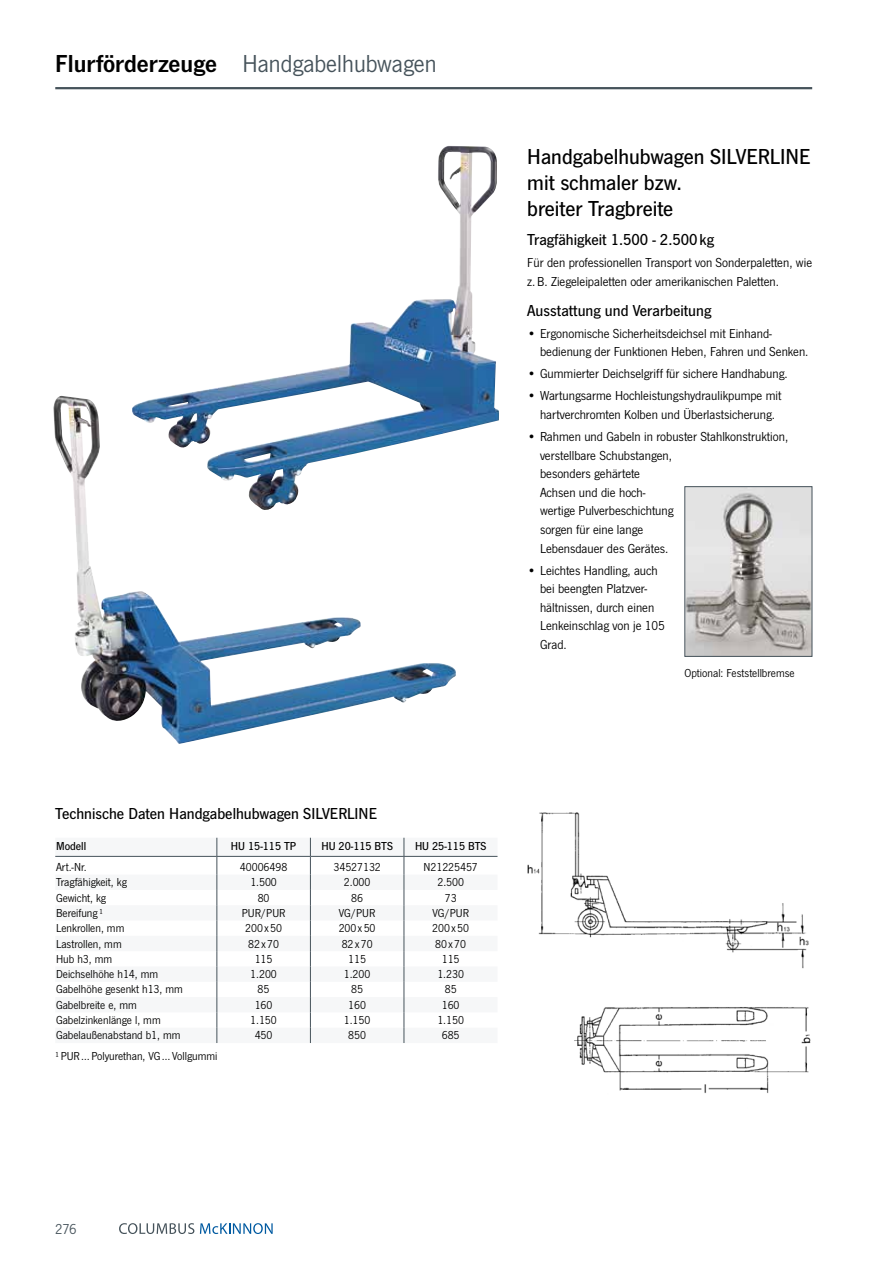
<style>
.page{position:relative;width:893px;height:1263px;background:#fff}
.page>*{position:absolute;margin:0;border:0;box-sizing:border-box;transform-origin:0 0}
.t1{font:25.5px "News Got";color:#46535b}
.t2{font:500 22.5px/26.1px "News Got";color:#000}
.t3{font:500 16.5px "News Got";color:#000}
.t4{font:15px "News Got";color:#46535b}
.t5{font:13.5px/18.6px "News Got";color:#000}
.t6{font:12px "News Got";color:#000}
.t7{font:500 12px "News Got";color:#000}
.s1{font-family:"News Got Dem";color:#000}
</style>
<div class="page">
<img style="left:53px;top:396px;width:403px;height:348px">
<img style="left:132px;top:146px;width:367px;height:366px">
<svg style="left:684px;top:486px;width:128px;height:171px;background:#c1bfbe"></svg>
<hr style="left:55px;top:87px;width:757px;height:2px;background:#46535b">
<svg style="left:119px;top:1223px;width:75px;height:11px"></svg>
<svg style="left:200px;top:1223px;width:73px;height:11px"></svg>
<svg style="left:55px;top:838px;width:442px;height:205px"></svg>
<img style="left:527px;top:812px;width:284px;height:281px">
<h1 class="t1" style="left:55px;top:50px;width:383px"><span class="s1">Flurförderzeuge</span> Handgabelhubwagen</h1>
<h2 class="t2" style="left:527px;top:144px;width:285px">Handgabelhubwagen SILVERLINE mit schmaler bzw.<br>breiter Tragbreite</h2>
<p class="t3" style="left:527px;top:231px;width:188px">Tragfähigkeit 1.500 - 2.500kg</p>
<p class="t5" style="left:527px;top:254px;width:286px">Für den professionellen Transport von Sonderpaletten, wie z.B. Ziegeleipaletten oder amerikanischen Paletten.</p>
<p class="t3" style="left:527px;top:301px;width:186px">Ausstattung und Verarbeitung</p>
<p class="t5" style="left:540px;top:324px;width:270px;text-indent:-13px">• Ergonomische Sicherheitsdeichsel mit Einhand&shy;bedienung der Funktionen Heben, Fahren und Senken.</p>
<p class="t5" style="left:527px;top:365px;width:262px">• Gummierter Deichselgriff für sichere Handhabung.</p>
<p class="t5" style="left:527px;top:387px;width:256px;text-align:center">• Wartungsarme Hochleistungshydraulikpumpe mit hartverchromten Kolben und Überlastsicherung.</p>
<p class="t5" style="left:540px;top:427px;width:250px;text-indent:-13px">• Rahmen und Gabeln in robuster Stahlkonstruktion, verstellbare Schubstangen,<br>besonders gehärtete<br>Achsen und die hoch-<br>wertige Pulverbeschichtung<br>sorgen für eine lange<br>Lebensdauer des Gerätes.</p>
<p class="t5" style="left:540px;top:561px;width:126px;text-indent:-13px">• Leichtes Handling, auch bei beengten Platzver&shy;hältnissen, durch einen<br>Lenkeinschlag von je 105<br>Grad.</p>
<p class="t6" style="left:685px;top:667px;width:112px">Optional: Feststellbremse</p>
<p class="t3" style="left:55px;top:804px;width:323px">Technische Daten Handgabelhubwagen SILVERLINE</p>
<p class="t7" style="left:56px;top:839px;width:32px">Modell</p>
<p class="t7" style="left:231px;top:839px;width:67px">HU 15-115 TP</p>
<p class="t7" style="left:321px;top:839px;width:73px">HU 20-115 BTS</p>
<p class="t7" style="left:415px;top:839px;width:73px">HU 25-115 BTS</p>
<p class="t6" style="left:56px;top:860px;width:32px">Art.-Nr.</p>
<p class="t6" style="left:240px;top:860px;width:49px">40006498</p>
<p class="t6" style="left:333px;top:860px;width:49px">34527132</p>
<p class="t6" style="left:424px;top:860px;width:56px">N21225457</p>
<p class="t6" style="left:56px;top:876px;width:72px">Tragfähigkeit, kg</p>
<p class="t6" style="left:250px;top:876px;width:28px">1.500</p>
<p class="t6" style="left:344px;top:876px;width:28px">2.000</p>
<p class="t6" style="left:437px;top:876px;width:28px">2.500</p>
<p class="t6" style="left:56px;top:891px;width:51px">Gewicht, kg</p>
<p class="t6" style="left:258px;top:891px;width:13px">80</p>
<p class="t6" style="left:351px;top:891px;width:13px">86</p>
<p class="t6" style="left:445px;top:891px;width:13px">73</p>
<p class="t6" style="left:56px;top:906px;width:49px">Bereifung ¹</p>
<p class="t6" style="left:242px;top:906px;width:45px">PUR/PUR</p>
<p class="t6" style="left:339px;top:906px;width:38px">VG/PUR</p>
<p class="t6" style="left:432px;top:906px;width:38px">VG/PUR</p>
<p class="t6" style="left:56px;top:922px;width:70px">Lenkrollen, mm</p>
<p class="t6" style="left:245px;top:922px;width:38px">200 x 50</p>
<p class="t6" style="left:339px;top:922px;width:38px">200 x 50</p>
<p class="t6" style="left:432px;top:922px;width:38px">200 x 50</p>
<p class="t6" style="left:56px;top:937px;width:67px">Lastrollen, mm</p>
<p class="t6" style="left:248px;top:937px;width:32px">82x70</p>
<p class="t6" style="left:342px;top:937px;width:32px">82x70</p>
<p class="t6" style="left:435px;top:937px;width:32px">80x70</p>
<p class="t6" style="left:56px;top:952px;width:58px">Hub h3, mm</p>
<p class="t6" style="left:255px;top:952px;width:19px">115</p>
<p class="t6" style="left:348px;top:952px;width:19px">115</p>
<p class="t6" style="left:442px;top:952px;width:19px">115</p>
<p class="t6" style="left:56px;top:967px;width:104px">Deichselhöhe h14, mm</p>
<p class="t6" style="left:250px;top:967px;width:28px">1.200</p>
<p class="t6" style="left:344px;top:967px;width:28px">1.200</p>
<p class="t6" style="left:437px;top:967px;width:28px">1.230</p>
<p class="t6" style="left:56px;top:983px;width:128px">Gabelhöhe gesenkt h13, mm</p>
<p class="t6" style="left:258px;top:983px;width:13px">85</p>
<p class="t6" style="left:351px;top:983px;width:13px">85</p>
<p class="t6" style="left:445px;top:983px;width:13px">85</p>
<p class="t6" style="left:56px;top:998px;width:82px">Gabelbreite e, mm</p>
<p class="t6" style="left:255px;top:998px;width:19px">160</p>
<p class="t6" style="left:348px;top:998px;width:19px">160</p>
<p class="t6" style="left:442px;top:998px;width:19px">160</p>
<p class="t6" style="left:56px;top:1013px;width:106px">Gabelzinkenlänge l, mm</p>
<p class="t6" style="left:250px;top:1013px;width:28px">1.150</p>
<p class="t6" style="left:344px;top:1013px;width:28px">1.150</p>
<p class="t6" style="left:437px;top:1013px;width:28px">1.150</p>
<p class="t6" style="left:56px;top:1029px;width:126px">Gabelaußenabstand b1, mm</p>
<p class="t6" style="left:255px;top:1029px;width:19px">450</p>
<p class="t6" style="left:348px;top:1029px;width:19px">850</p>
<p class="t6" style="left:442px;top:1029px;width:19px">685</p>
<p class="t6" style="left:55px;top:1049px;width:164px">¹PUR…Polyurethan, VG…Vollgummi</p>
<p class="t4" style="left:55px;top:1221px;width:23px">276</p>
</div>
